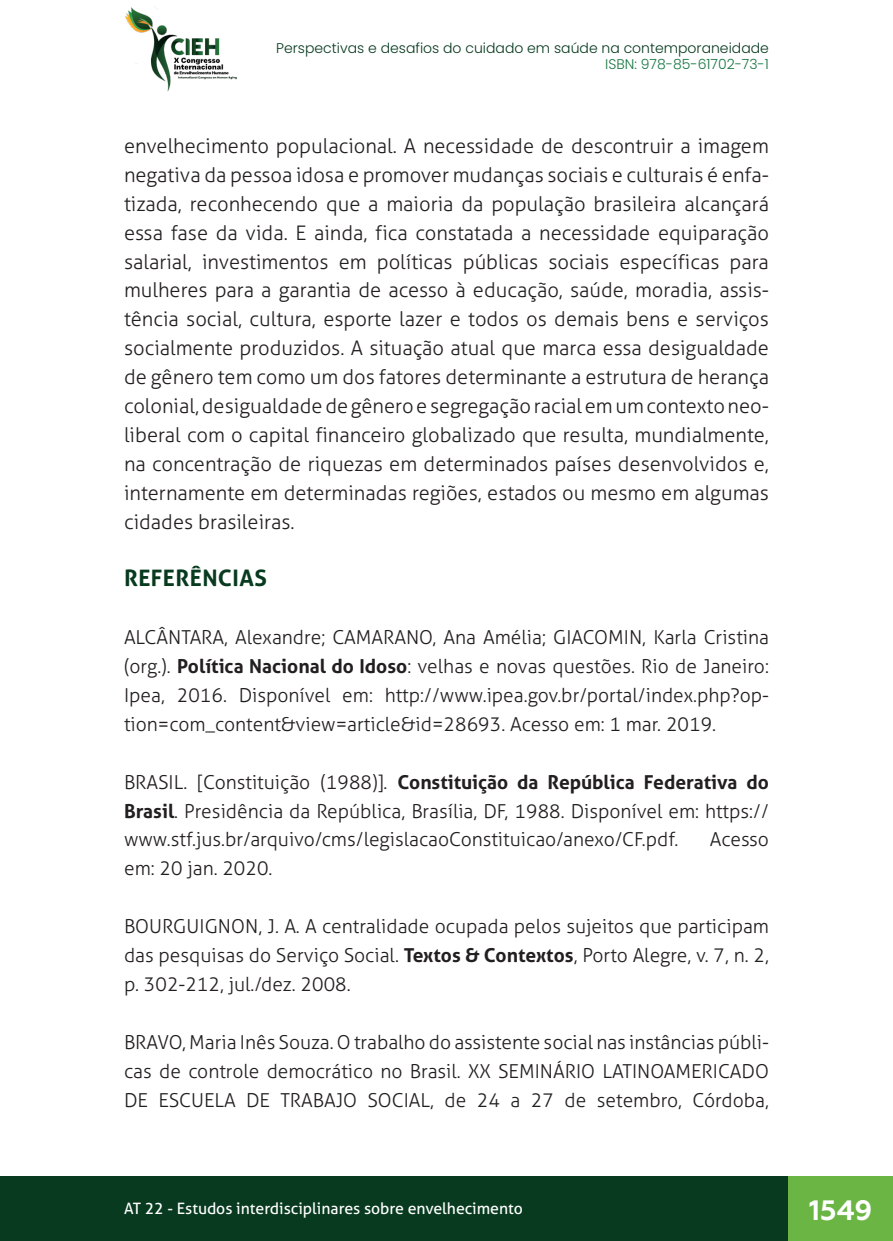
<style>
.page{position:relative;width:893px;height:1241px;background:#fff}
.page>*{position:absolute;margin:0;border:0;box-sizing:border-box;transform-origin:0 0}
.t1{font:700 28px "Geometria";color:#fff}
._9_SUBTÍTULO{font:700 22.75px "Aller";letter-spacing:.02em;color:#073a1e}
._8_CORPO{font:300 20.12px/28.9px "Aller";color:#231f20;text-align:justify}
._12_REFERENCIAS{font:300 19.25px/28.9px "Aller";color:#231f20;text-align:justify}
.t2{font:15.75px "Aller";color:#fff}
.t3{font:300 14px "Poppins";color:#073a1e}
.t4{font:300 14px "Poppins";color:#177541}
.s1{font-weight:700}
</style>
<div class="page">
<div style="left:0;top:1176px;width:893px;height:64px;background:#073a1e"></div>
<div style="left:789px;top:1176px;width:104px;height:64px;background:#6ab544"></div>
<img style="left:125px;top:6px;width:112px;height:86px">
<p class="t3" style="left:276px;top:39px;width:494px">Perspectivas e desafios do cuidado em saúde na contemporaneidade</p>
<p class="t4" style="left:605px;top:56px;width:165px">ISBN: 978-85-61702-73-1</p>
<p class="_8_CORPO" style="left:124px;top:131px;width:646px">envelhecimento populacional. A necessidade de descontruir a imagem negativa da pessoa idosa e promover mudanças sociais e culturais é enfa&shy;tizada, reconhecendo que a maioria da população brasileira alcançará essa fase da vida. E ainda, fica constatada a necessidade equiparação salarial, investimentos em políticas públicas sociais específicas para mulheres para a garantia de acesso à educação, saúde, moradia, assis&shy;tência social, cultura, esporte lazer e todos os demais bens e serviços socialmente produzidos. A situação atual que marca essa desigualdade de gênero tem como um dos fatores determinante a estrutura de herança colonial, desigualdade de gênero e segregação racial em um contexto neo&shy;liberal com o capital financeiro globalizado que resulta, mundialmente, na concentração de riquezas em determinados países desenvolvidos e, internamente em determinadas regiões, estados ou mesmo em algumas cidades brasileiras.</p>
<p class="_9_SUBTÍTULO" style="left:124px;top:563px;width:144px">REFERÊNCIAS</p>
<p class="_12_REFERENCIAS" style="left:124px;top:622px;width:646px">ALCÂNTARA, Alexandre; CAMARANO, Ana Amélia; GIACOMIN, Karla Cristina (org.). <span class="s1">Política Nacional do Idoso</span>: velhas e novas questões. Rio de Janeiro:<br>Ipea, 2016. Disponível em: http://www.ipea.gov.br/portal/index.php?op&shy;tion=com_content&amp;view=article&amp;id=28693. Acesso em: 1 mar. 2019.</p>
<p class="_12_REFERENCIAS" style="left:124px;top:767px;width:646px">BRASIL. [Constituição (1988)]. <span class="s1">Constituição da República Federativa do Brasil</span>. Presidência da República, Brasília, DF, 1988. Disponível em: https:// www.stf.jus.br/arquivo/cms/legislacaoConstituicao/anexo/CF.pdf.</p>
<p class="_12_REFERENCIAS" style="left:710px;top:824px;width:61px">Acesso</p>
<p class="_12_REFERENCIAS" style="left:124px;top:853px;width:150px">em: 20 jan. 2020.</p>
<p class="_12_REFERENCIAS" style="left:124px;top:911px;width:646px">BOURGUIGNON, J. A. A centralidade ocupada pelos sujeitos que participam das pesquisas do Serviço Social. <span class="s1">Textos &amp; Contextos</span>, Porto Alegre, v. 7, n. 2, p. 302-212, jul./dez. 2008.</p>
<p class="_12_REFERENCIAS" style="left:124px;top:1027px;width:646px">BRAVO, Maria Inês Souza. O trabalho do assistente social nas instâncias públi&shy;cas de controle democrático no Brasil. XX SEMINÁRIO LATINOAMERICADO DE ESCUELA DE TRABAJO SOCIAL, de 24 a 27 de setembro, Córdoba,</p>
<p class="t2" style="left:124px;top:1198px;width:400px">AT 22 - Estudos interdisciplinares sobre envelhecimento</p>
<h1 class="t1" style="left:809px;top:1192px;width:65px">1549</h1>
</div>
